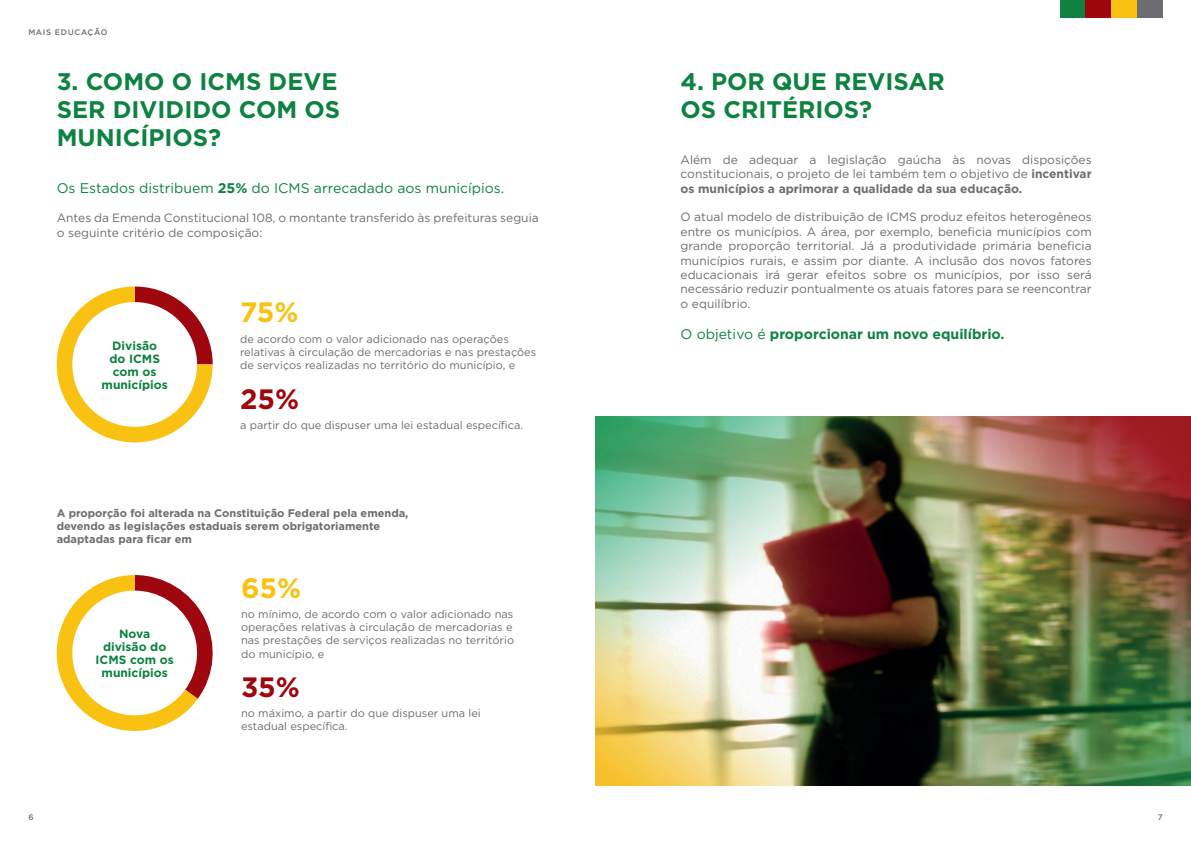
<style>
.page{position:relative;width:1191px;height:842px;background:#fff}
.page>*{position:absolute;margin:0;border:0;box-sizing:border-box;transform-origin:0 0}
.t1{font:700 28px "Gotham";color:#f9c212}
.t2{font:700 28px "Gotham";color:#9d070d}
.t3{font:700 24px/28px "Gotham";color:#0d8241;text-align:justify}
.t4{font:14px "Gotham";color:#0d8241}
.t5{font:700 14px "Gotham";color:#0d8241}
.t6{font:12px/14.4px "Gotham";color:#6c6d70;text-align:justify}
.t7{font:700 12px "Gotham";color:#0d8241}
.t8{font:11px/13.2px "Gotham";color:#6c6d70}
.t9{font:700 11px/13.2px "Gotham";color:#6c6d70}
.t10{font:500 8px "Gotham";letter-spacing:.08em;color:#6c6d70}
.s1{font-weight:700}
.s2{font-weight:400}
</style>
<div class="page">
<svg style="left:56px;top:575px;width:157px;height:156px"></svg>
<svg style="left:57px;top:286px;width:156px;height:156px"></svg>
<img style="left:595px;top:417px;width:596px;height:368px">
<div style="left:1060px;top:0;width:25px;height:17px;background:#0d8241"></div>
<div style="left:1085px;top:0;width:26px;height:17px;background:#9d070d"></div>
<div style="left:1111px;top:0;width:26px;height:17px;background:#f9c212"></div>
<div style="left:1137px;top:0;width:25px;height:17px;background:#6c6d70"></div>
<p class="t10" style="left:28px;top:27px;width:81px">MAIS EDUCAÇÃO</p>
<p class="t3" style="left:57px;top:67px;width:285px">3. COMO O ICMS DEVE SER DIVIDIDO COM OS MUNICÍPIOS?</p>
<p class="t3" style="left:680px;top:67px;width:266px">4. POR QUE REVISAR<br>OS CRITÉRIOS?</p>
<p class="t4" style="left:57px;top:179px;width:449px">Os Estados distribuem <span class="s1">25%</span> do ICMS arrecadado aos municípios.</p>
<p class="t6" style="left:57px;top:210px;width:483px">Antes da Emenda Constitucional 108, o montante transferido às prefeituras seguia o seguinte critério de composição:</p>
<p class="t7" style="left:112px;top:338px;width:46px">Divisão</p>
<p class="t7" style="left:109px;top:351px;width:52px">do ICMS</p>
<p class="t7" style="left:113px;top:364px;width:45px">com os</p>
<p class="t7" style="left:102px;top:377px;width:68px">municípios</p>
<p class="t1" style="left:240px;top:294px;width:60px">75%</p>
<p class="t8" style="left:240px;top:332px;width:298px">de acordo com o valor adicionado nas operações relativas à circulação de mercadorias e nas prestações de serviços realizadas no território do município, e</p>
<p class="t2" style="left:240px;top:380px;width:61px">25%</p>
<p class="t8" style="left:240px;top:418px;width:285px">a partir do que dispuser uma lei estadual específica.</p>
<p class="t9" style="left:57px;top:506px;width:353px">A proporção foi alterada na Constituição Federal pela emenda, devendo as legislações estaduais serem obrigatoriamente adaptadas para ficar em</p>
<p class="t7" style="left:119px;top:626px;width:33px">Nova</p>
<p class="t7" style="left:103px;top:639px;width:65px">divisão do</p>
<p class="t7" style="left:96px;top:652px;width:80px">ICMS com os</p>
<p class="t7" style="left:102px;top:665px;width:68px">municípios</p>
<p class="t1" style="left:241px;top:569px;width:62px">65%</p>
<p class="t8" style="left:241px;top:607px;width:274px">no mínimo, de acordo com o valor adicionado nas operações relativas à circulação de mercadorias e nas prestações de serviços realizadas no território do município, e</p>
<p class="t2" style="left:241px;top:669px;width:60px">35%</p>
<p class="t8" style="left:241px;top:706px;width:241px">no máximo, a partir do que dispuser uma lei estadual específica.</p>
<p class="t6" style="left:680px;top:152px;width:413px">Além de adequar a legislação gaúcha às novas disposições constitucionais, o projeto de lei também tem o objetivo de <span class="s1">incentivar os municípios a aprimorar a qualidade da sua educação.</span></p>
<p class="t6" style="left:680px;top:210px;width:413px">O atual modelo de distribuição de ICMS produz efeitos heterogêneos entre os municípios. A área, por exemplo, beneficia municípios com grande proporção territorial. Já a produtividade primária beneficia municípios rurais, e assim por diante. A inclusão dos novos fatores educacionais irá gerar efeitos sobre os municípios, por isso será necessário reduzir pontualmente os atuais fatores para se reencontrar o equilíbrio.</p>
<p class="t5" style="left:680px;top:325px;width:325px"><span class="s2">O objetivo é</span> proporcionar um novo equilíbrio.</p>
<p class="t10" style="left:28px;top:812px;width:7px">6</p>
<p class="t10" style="left:1157px;top:812px;width:6px">7</p>
</div>
